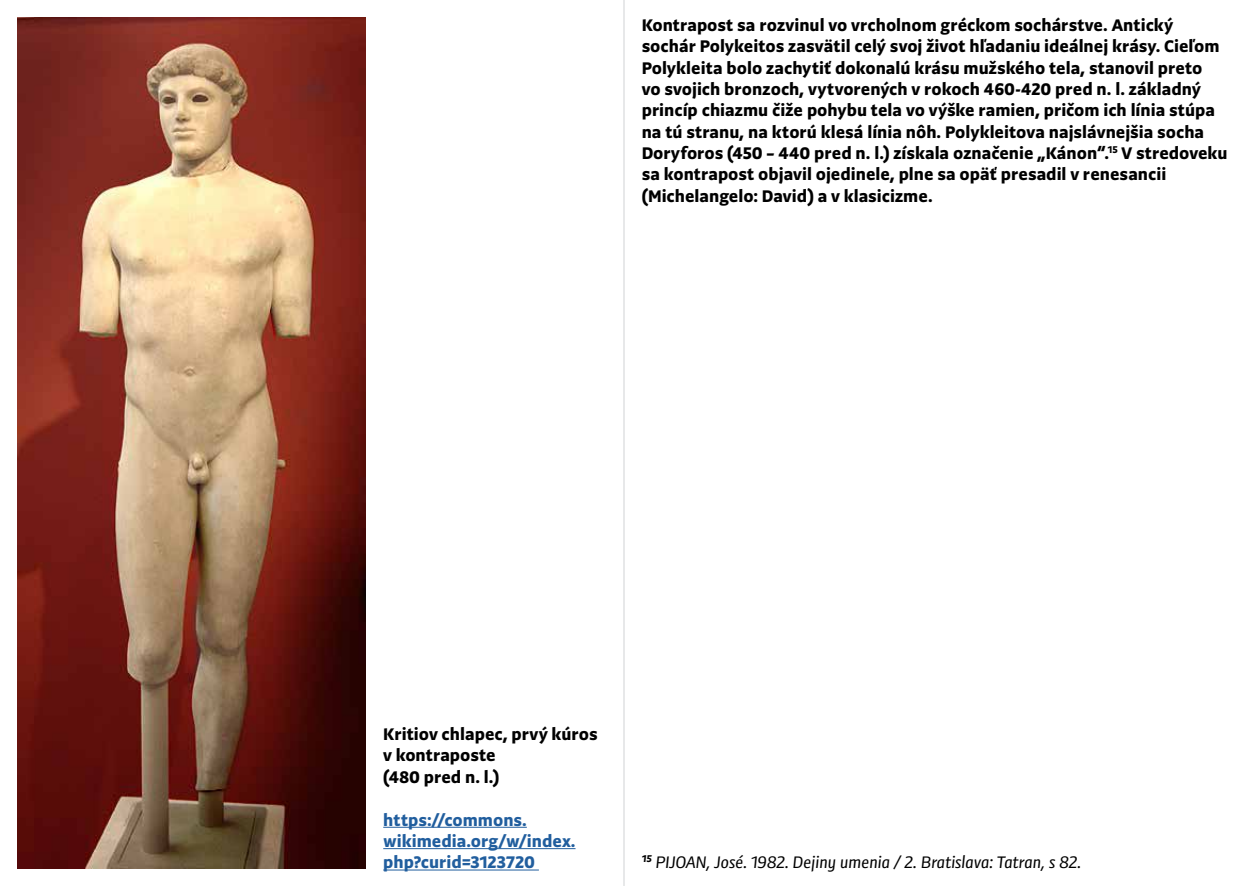
<style>
.page{position:relative;width:1248px;height:886px;background:#fff}
.page>*{position:absolute;margin:0;border:0;box-sizing:border-box;transform-origin:0 0}
.t1{font:900 17.5px/21.4px "Preto Sans OT Std";color:#000}
.t2{font:italic 17.5px "Preto Sans OT Std";letter-spacing:-.005em;color:#000}
.t3{font:900 17.5px/21.4px "Preto Sans OT Std";color:#215e9e}
</style>
<div class="page">
<hr style="left:623px;top:0;width:1px;height:886px;background:#d1d3d4">
<img style="left:18px;top:18px;width:347px;height:850px">
<hr style="left:383px;top:827px;width:144px;height:1px;background:#215e9e">
<hr style="left:383px;top:848px;width:192px;height:1px;background:#215e9e">
<hr style="left:383px;top:869px;width:156px;height:1px;background:#215e9e">
<p class="t1" style="left:641px;top:14px;width:587px">Kontrapost sa rozvinul vo vrcholnom gréckom sochárstve. Antický sochár Polykeitos zasvätil celý svoj život hľadaniu ideálnej krásy. Cieľom Polykleita bolo zachytiť dokonalú krásu mužského tela, stanovil preto<br>vo svojich bronzoch, vytvorených v rokoch 460-420 pred n. l. základný princíp chiazmu čiže pohybu tela vo výške ramien, pričom ich línia stúpa na tú stranu, na ktorú klesá línia nôh. Polykleitova najslávnejšia socha Doryforos (450 – 440 pred n. l.) získala označenie „Kánon“.<sup>15</sup> V stredoveku sa kontrapost objavil ojedinele, plne sa opäť presadil v renesancii (Michelangelo: David) a v klasicizme.</p>
<p class="t1" style="left:383px;top:723px;width:216px">Kritiov chlapec, prvý kúros v kontraposte<br>(480 pred n. l.)</p>
<p class="t3" style="left:383px;top:809px;width:194px">https://commons. wikimedia.org/w/index. php?curid=3123720</p>
<p class="t2" style="left:641px;top:852px;width:441px"><sup>15</sup> PIJOAN, José. 1982. Dejiny umenia / 2. Bratislava: Tatran, s 82.</p>
</div>
